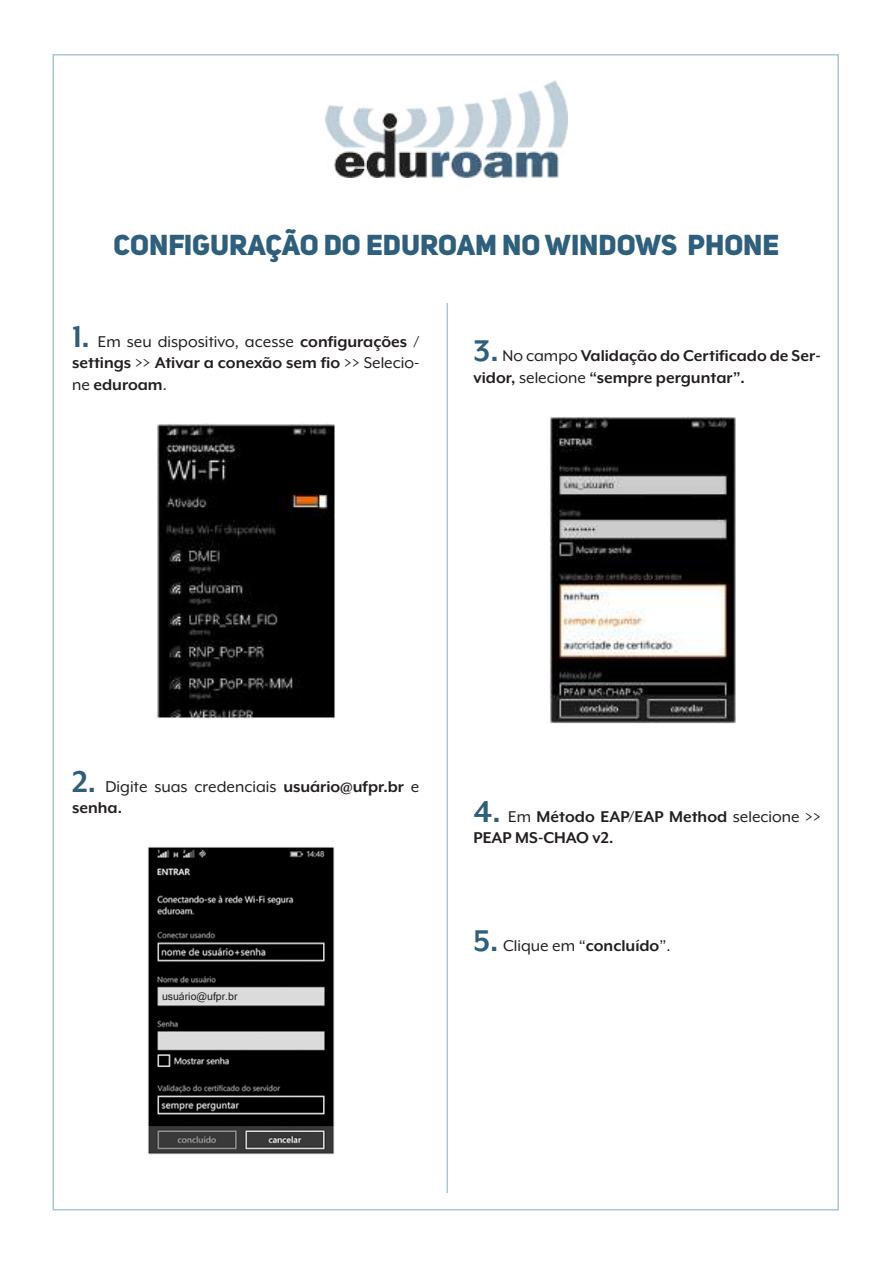
<style>
.page{position:relative;width:893px;height:1263px;background:#fff}
.page>*{position:absolute;margin:0;border:0;box-sizing:border-box;transform-origin:0 0}
.t1{font:28.5px "Uni Sans Heavy CAPS";color:#2e5f7c}
.t2{font:700 18px/21.6px "Mr Eaves XL Mod OT";color:#241f1f}
.t3{font:18px/21.6px "Mr Eaves XL Mod OT";color:#241f1f}
.t4{font:10.5px "Microsoft Sans Serif";color:#241f1f}
.s1{font-size:34.5px;color:#2e5f7c}
.s2{font-weight:400}
.s3{font-weight:700;font-size:34.5px;color:#2e5f7c}
.s4{font-weight:700}
</style>
<div class="page">
<img style="left:326px;top:81px;width:241px;height:96px">
<hr style="left:446px;top:303px;width:2px;height:890px;background:#abc7d2">
<img style="left:157px;top:423px;width:178px;height:295px">
<img style="left:148px;top:847px;width:187px;height:308px">
<img style="left:549px;top:416px;width:187px;height:308px">
<h1 class="t1" style="left:114px;top:226px;width:667px">CONFIGURAÇÃO DO EDUROAM NO WINDOWS PHONE</h1>
<p class="t2" style="left:72px;top:330px;width:349px;text-align:justify"><span class="s1">1.</span> <span class="s2">Em seu dispositivo, acesse</span> configurações / settings <span class="s2">&gt;&gt;</span> Ativar a conexão sem fio <span class="s2">&gt;&gt; Selecio&shy;ne</span> eduroam<span class="s2">.</span></p>
<p class="t2" style="left:474px;top:345px;width:349px"><span class="s1">3.</span> <span class="s2">No campo</span> Validação do Certificado de Ser&shy;vidor, <span class="s2">selecione</span> “sempre perguntar”.</p>
<p class="t3" style="left:72px;top:775px;width:349px"><span class="s3">2.</span> Digite suas credenciais <span class="s4">usuário@ufpr.br</span> e <span class="s4">senha.</span></p>
<p class="t4" style="left:162px;top:990px;width:77px">usuário@ufpr.br</p>
<p class="t2" style="left:474px;top:806px;width:349px"><span class="s1">4.</span> <span class="s2">Em</span> Método EAP/EAP Method <span class="s2">selecione &gt;&gt;<br></span>PEAP MS-CHAO v2.</p>
<p class="t3" style="left:474px;top:935px;width:198px"><span class="s3">5.</span> Clique em “<span class="s4">concluído</span>”.</p>
</div>
